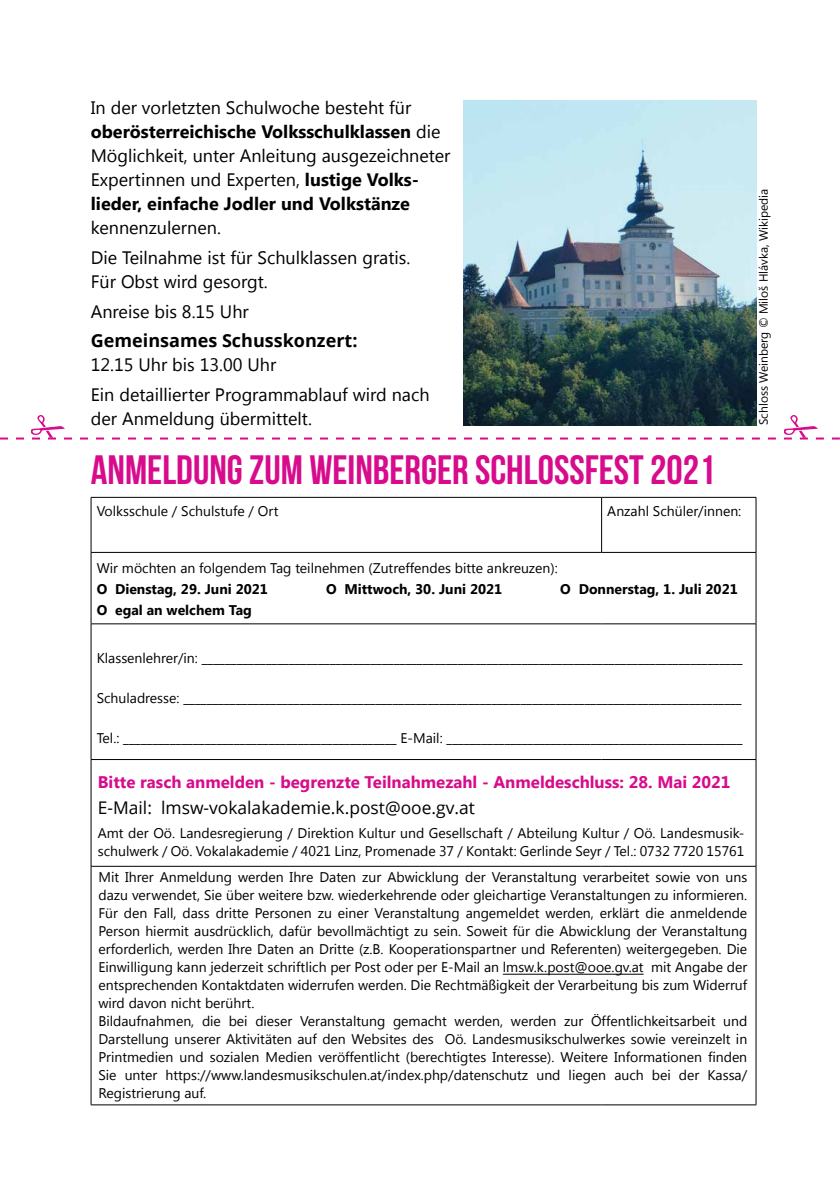
<style>
.page{position:relative;width:840px;height:1191px;background:#fff}
.page>*{position:absolute;margin:0;border:0;box-sizing:border-box;transform-origin:0 0}
.t1{font:700 41px "Bebas Neue";color:#d70b8c}
.t2{font:18px/24px "Segoe UI";color:#000}
.t3{font:700 18px "Open Sans";color:#000}
.t4{font:17.4px "Open Sans";color:#000}
.t5{font:700 16.8px "Segoe UI";color:#d70b8c}
.t6{font:14px/18px "Segoe UI";color:#000}
.t7{font:700 14px "Segoe UI";color:#000}
.t8{font:12px "Segoe UI";color:#000}
.s1{font-weight:700}
</style>
<div class="page">
<img style="left:463px;top:101px;width:292px;height:314px">
<svg style="left:92px;top:498px;width:663px;height:477px"></svg>
<hr style="left:91px;top:497px;width:510px;height:1px;background:#000">
<hr style="left:91px;top:497px;width:1px;height:55px;background:#000">
<hr style="left:601px;top:497px;width:154px;height:1px;background:#000">
<hr style="left:601px;top:497px;width:1px;height:55px;background:#000">
<hr style="left:755px;top:497px;width:1px;height:55px;background:#000">
<hr style="left:91px;top:552px;width:510px;height:1px;background:#000">
<hr style="left:91px;top:552px;width:1px;height:71px;background:#000">
<hr style="left:601px;top:552px;width:154px;height:1px;background:#000">
<hr style="left:755px;top:552px;width:1px;height:71px;background:#000">
<hr style="left:91px;top:623px;width:510px;height:1px;background:#000">
<hr style="left:91px;top:624px;width:1px;height:135px;background:#000">
<hr style="left:601px;top:623px;width:154px;height:1px;background:#000">
<hr style="left:755px;top:624px;width:1px;height:135px;background:#000">
<hr style="left:91px;top:759px;width:510px;height:1px;background:#000">
<hr style="left:91px;top:760px;width:1px;height:106px;background:#000">
<hr style="left:601px;top:759px;width:154px;height:1px;background:#000">
<hr style="left:755px;top:760px;width:1px;height:106px;background:#000">
<hr style="left:91px;top:866px;width:510px;height:1px;background:#000">
<hr style="left:91px;top:866px;width:1px;height:238px;background:#000">
<hr style="left:601px;top:866px;width:154px;height:1px;background:#000">
<hr style="left:755px;top:866px;width:1px;height:238px;background:#000">
<hr style="left:91px;top:1104px;width:510px;height:1px;background:#000">
<hr style="left:601px;top:1104px;width:154px;height:1px;background:#000">
<hr style="left:502px;top:973px;width:141px;height:1px;background:#000">
<svg style="left:0;top:415px;width:839px;height:24px"></svg>
<p class="t2" style="left:91px;top:95px;width:361px">In der vorletzten Schulwoche besteht für <span class="s1">oberösterreichische Volksschulklassen</span> die Möglichkeit, unter Anleitung ausgezeichneter Expertinnen und Experten, <span class="s1">lustige Volks&shy;lieder, einfache Jodler und Volkstänze</span></p>
<p class="t2" style="left:91px;top:212px;width:321px;line-height:29.6px">kennenzulernen.<br>Die Teilnahme ist für Schulklassen gratis.</p>
<p class="t2" style="left:91px;top:266px;width:178px;line-height:29.6px">Für Obst wird gesorgt.<br>Anreise bis 8.15 Uhr</p>
<p class="t3" style="left:91px;top:328px;width:268px">Gemeinsames Schusskonzert:</p>
<p class="t2" style="left:91px;top:349px;width:340px;line-height:29.6px">12.15 Uhr bis 13.00 Uhr<br>Ein detaillierter Programmablauf wird nach</p>
<p class="t2" style="left:91px;top:406px;width:222px">der Anmeldung übermittelt.</p>
<h1 class="t1" style="left:91px;top:447px;width:625px">ANMELDUNG ZUM WEINBERGER SCHLOSSFEST 2021</h1>
<p class="t6" style="left:97px;top:501px;width:183px">Volksschule / Schulstufe / Ort</p>
<p class="t6" style="left:607px;top:501px;width:135px">Anzahl Schüler/innen:</p>
<p class="t8" style="left:754px;top:425px;width:238px;rotate:-90deg">Schloss Weinberg © Miloš Hlávka, Wikipedia</p>
<p class="t6" style="left:97px;top:558px;width:462px">Wir möchten an folgendem Tag teilnehmen (Zutreffendes bitte ankreuzen):</p>
<p class="t7" style="left:97px;top:579px;width:173px">O Dienstag, 29. Juni 2021</p>
<p class="t7" style="left:326px;top:579px;width:178px">O Mittwoch, 30. Juni 2021</p>
<p class="t7" style="left:560px;top:579px;width:179px">O Donnerstag, 1. Juli 2021</p>
<p class="t7" style="left:97px;top:599px;width:157px">O egal an welchem Tag</p>
<p class="t6" style="left:97px;top:648px;width:647px">Klassenlehrer/in: _____________________________________________________________________________________________</p>
<p class="t6" style="left:97px;top:688px;width:646px">Schuladresse: ________________________________________________________________________________________________</p>
<p class="t6" style="left:97px;top:728px;width:647px">Tel.: _______________________________________________ E-Mail: ____________________________________________________</p>
<p class="t5" style="left:98px;top:770px;width:634px">Bitte rasch anmelden - begrenzte Teilnahmezahl - Anmeldeschluss: 28. Mai 2021</p>
<p class="t4" style="left:98px;top:796px;width:378px">E-Mail: lmsw-vokalakademie.k.post@ooe.gv.at</p>
<p class="t6" style="left:98px;top:824px;width:647px">Amt der Oö. Landesregierung / Direktion Kultur und Gesellschaft / Abteilung Kultur / Oö. Landesmusik&shy;schulwerk / Oö. Vokalakademie / 4021 Linz, Promenade 37 / Kontakt: Gerlinde Seyr / Tel.: 0732 7720 15761</p>
<p class="t6" style="left:98px;top:867px;width:650px">Mit Ihrer Anmeldung werden Ihre Daten zur Abwicklung der Veranstaltung verarbeitet sowie von uns dazu verwendet, Sie über weitere bzw. wiederkehrende oder gleichartige Veranstaltungen zu informieren.<br>Für den Fall, dass dritte Personen zu einer Veranstaltung angemeldet werden, erklärt die anmeldende Person hiermit ausdrücklich, dafür bevollmächtigt zu sein. Soweit für die Abwicklung der Veranstaltung erforderlich, werden Ihre Daten an Dritte (z.B. Kooperationspartner und Referenten) weitergegeben. Die Einwilligung kann jederzeit schriftlich per Post oder per E-Mail an lmsw.k.post@ooe.gv.at mit Angabe der entsprechenden Kontaktdaten widerrufen werden. Die Rechtmäßigkeit der Verarbeitung bis zum Widerruf wird davon nicht berührt.<br>Bildaufnahmen, die bei dieser Veranstaltung gemacht werden, werden zur Öffentlichkeitsarbeit und Darstellung unserer Aktivitäten auf den Websites des Oö. Landesmusikschulwerkes sowie vereinzelt in Printmedien und sozialen Medien veröffentlicht (berechtigtes Interesse). Weitere Informationen finden Sie unter https://www.landesmusikschulen.at/index.php/datenschutz und liegen auch bei der Kassa/ Registrierung auf.</p>
</div>
